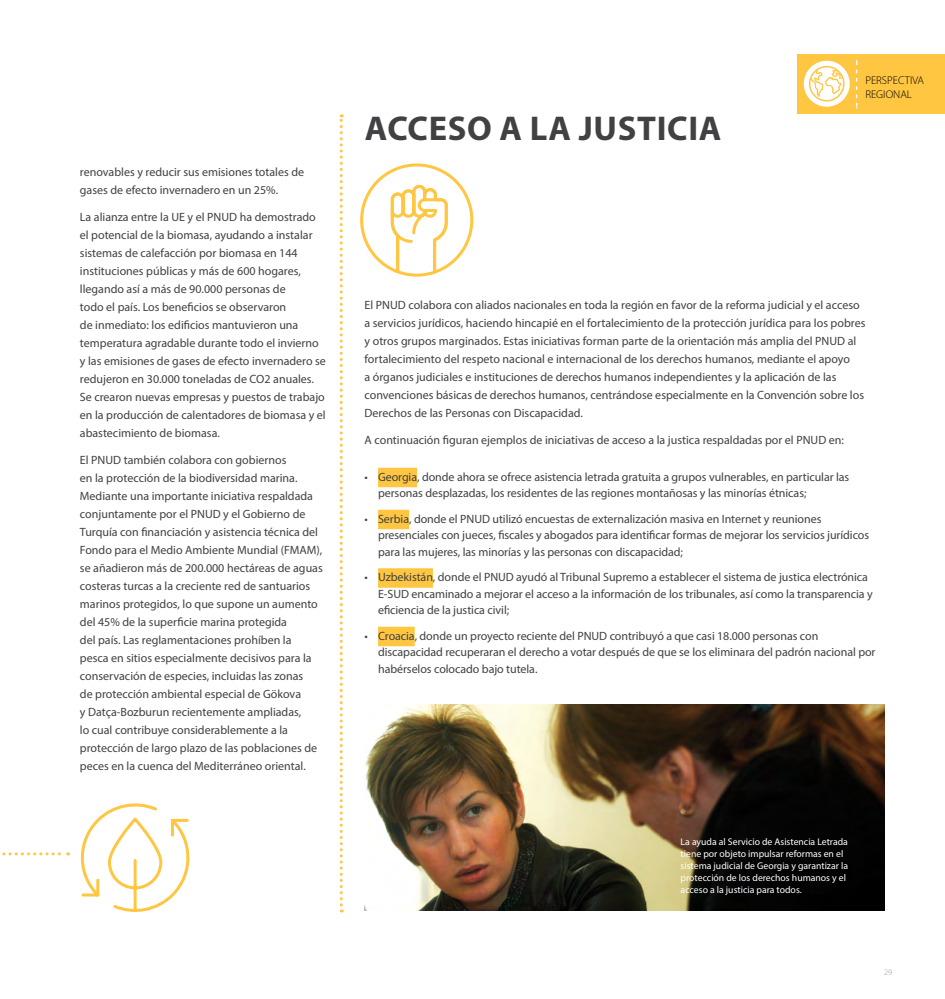
<style>
.page{position:relative;width:945px;height:999px;background:#fff}
.page>*{position:absolute;margin:0;border:0;box-sizing:border-box;transform-origin:0 0}
.t1{font:700 34.5px "Myriad Pro";letter-spacing:.02em;color:#414042}
.t2{font:12px/18px "Myriad Pro";color:#414042}
.t3{font:300 11.25px/13.5px "Myriad Pro";color:#000}
.t4{font:9.75px/12px "Myriad Pro";color:#fff}
.t5{font:300 8.25px "Myriad Pro";color:#939598}
</style>
<div class="page">
<div style="left:378px;top:468px;width:39px;height:19px;background:#ffc641"></div>
<div style="left:378px;top:510px;width:31px;height:19px;background:#ffc641"></div>
<div style="left:378px;top:568px;width:55px;height:20px;background:#ffc641"></div>
<div style="left:378px;top:627px;width:37px;height:19px;background:#ffc641"></div>
<svg style="left:340px;top:114px;width:3px;height:798px"></svg>
<img style="left:364px;top:705px;width:520px;height:205px">
<svg style="left:2px;top:803px;width:188px;height:109px"></svg>
<svg style="left:360px;top:163px;width:114px;height:114px"></svg>
<div style="left:797px;top:54px;width:148px;height:59px;background:#ffc641"></div>
<svg style="left:856px;top:61px;width:1px;height:48px"></svg>
<div style="left:804px;top:61px;width:46px;height:46px;background:#fff;border-radius:50%"></div>
<svg style="left:809px;top:66px;width:36px;height:36px"></svg>
<p class="t2" style="left:80px;top:163px;width:226px">renovables y reducir sus emisiones totales de gases de efecto invernadero en un 25%.</p>
<p class="t2" style="left:80px;top:208px;width:248px">La alianza entre la UE y el PNUD ha demostrado el potencial de la biomasa, ayudando a instalar sistemas de calefacción por biomasa en 144 instituciones públicas y más de 600 hogares, llegando así a más de 90.000 personas de<br>todo el país. Los beneficios se observaron<br>de inmediato: los edificios mantuvieron una temperatura agradable durante todo el invierno y las emisiones de gases de efecto invernadero se redujeron en 30.000 toneladas de CO2 anuales.<br>Se crearon nuevas empresas y puestos de trabajo en la producción de calentadores de biomasa y el abastecimiento de biomasa.</p>
<p class="t2" style="left:80px;top:451px;width:244px">El PNUD también colabora con gobiernos<br>en la protección de la biodiversidad marina.<br>Mediante una importante iniciativa respaldada conjuntamente por el PNUD y el Gobierno de Turquía con financiación y asistencia técnica del Fondo para el Medio Ambiente Mundial (FMAM), se añadieron más de 200.000 hectáreas de aguas costeras turcas a la creciente red de santuarios marinos protegidos, lo que supone un aumento del 45% de la superficie marina protegida<br>del país. Las reglamentaciones prohíben la pesca en sitios especialmente decisivos para la conservación de especies, incluidas las zonas<br>de protección ambiental especial de Gökova<br>y Datça-Bozburun recientemente ampliadas,<br>lo cual contribuye considerablemente a la protección de largo plazo de las poblaciones de peces en la cuenca del Mediterráneo oriental.</p>
<h1 class="t1" style="left:365px;top:106px;width:358px">ACCESO A LA JUSTICIA</h1>
<p class="t3" style="left:865px;top:74px;width:60px">PERSPECTIVA<br>REGIONAL</p>
<p class="t2" style="left:365px;top:296px;width:502px">El PNUD colabora con aliados nacionales en toda la región en favor de la reforma judicial y el acceso a servicios jurídicos, haciendo hincapié en el fortalecimiento de la protección jurídica para los pobres y otros grupos marginados. Estas iniciativas forman parte de la orientación más amplia del PNUD al fortalecimiento del respeto nacional e internacional de los derechos humanos, mediante el apoyo<br>a órganos judiciales e instituciones de derechos humanos independientes y la aplicación de las convenciones básicas de derechos humanos, centrándose especialmente en la Convención sobre los Derechos de las Personas con Discapacidad.</p>
<p class="t2" style="left:365px;top:431px;width:481px">A continuación figuran ejemplos de iniciativas de acceso a la justica respaldadas por el PNUD en:</p>
<p class="t2" style="left:378px;top:468px;width:473px;line-height:16.5px;text-indent:-14px">• Georgia, donde ahora se ofrece asistencia letrada gratuita a grupos vulnerables, en particular las personas desplazadas, los residentes de las regiones montañosas y las minorías étnicas;</p>
<p class="t2" style="left:378px;top:510px;width:493px;line-height:16.5px;text-indent:-14px">• Serbia, donde el PNUD utilizó encuestas de externalización masiva en Internet y reuniones presenciales con jueces, fiscales y abogados para identificar formas de mejorar los servicios jurídicos para las mujeres, las minorías y las personas con discapacidad;</p>
<p class="t2" style="left:378px;top:569px;width:496px;line-height:16.5px;text-indent:-14px">• Uzbekistán, donde el PNUD ayudó al Tribunal Supremo a establecer el sistema de justica electrónica<br>E-SUD encaminado a mejorar el acceso a la información de los tribunales, así como la transparencia y eficiencia de la justica civil;</p>
<p class="t2" style="left:378px;top:627px;width:499px;line-height:16.5px;text-indent:-14px">• Croacia, donde un proyecto reciente del PNUD contribuyó a que casi 18.000 personas con discapacidad recuperaran el derecho a votar después de que se los eliminara del padrón nacional por habérselos colocado bajo tutela.</p>
<p class="t4" style="left:681px;top:835px;width:169px">La ayuda al Servicio de Asistencia Letrada tiene por objeto impulsar reformas en el sistema judicial de Georgia y garantizar la protección de los derechos humanos y el acceso a la justicia para todos.</p>
<p class="t5" style="left:884px;top:968px;width:10px">29</p>
</div>
